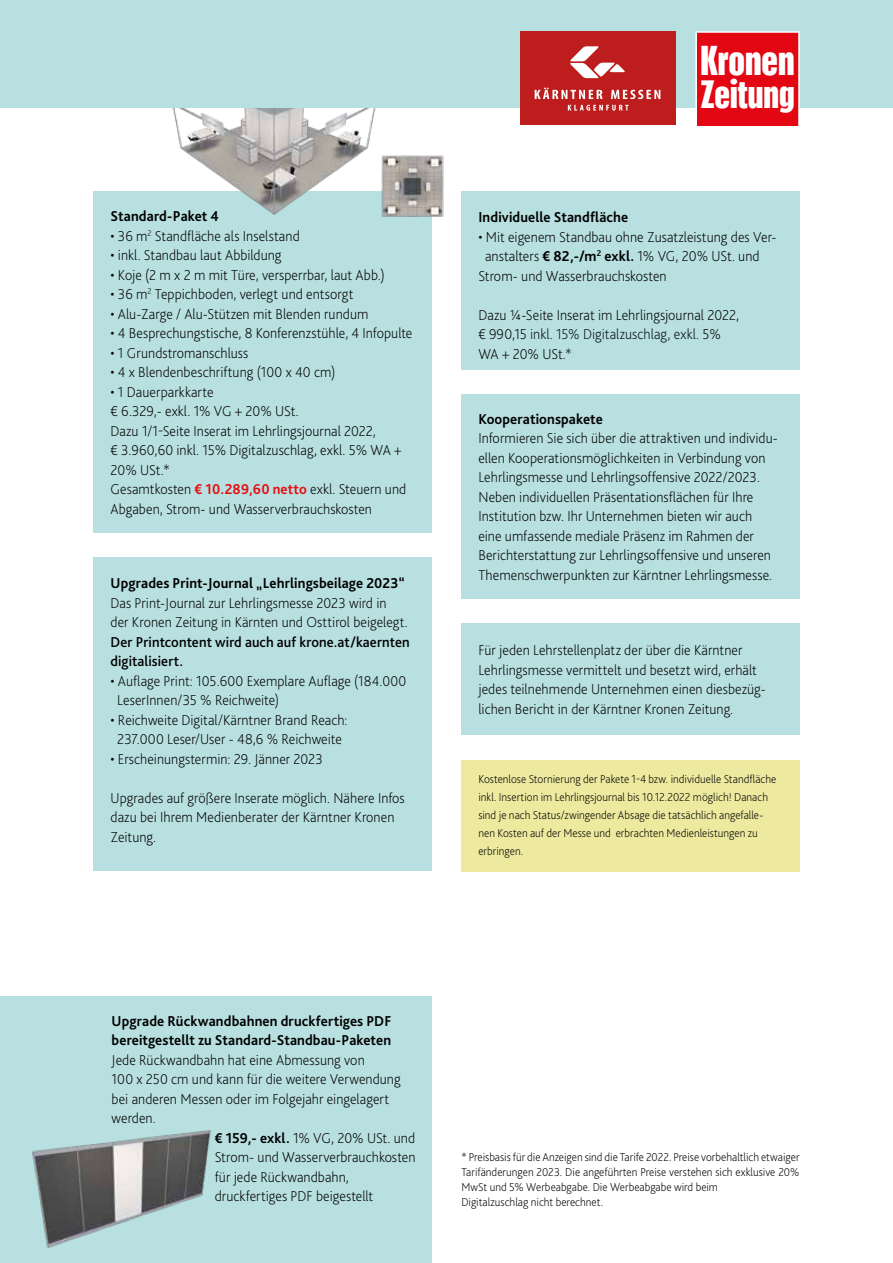
<style>
.page{position:relative;width:893px;height:1263px;background:#fff}
.page>*{position:absolute;margin:0;border:0;box-sizing:border-box;transform-origin:0 0}
.t1{font:700 40.65px "Placard Comp";color:#fff}
.t2{font:700 38.4px "Placard Comp";color:#fff}
.t3{font:200 15px/19.5px "Bliss Pro";letter-spacing:.005em;color:#000;scale:.96 1}
.t4{font:700 15px/19.5px "Bliss Pro";letter-spacing:.01em;color:#000;scale:.96 1}
.t5{font:500 15px/19.5px "Bliss Pro";letter-spacing:.005em;color:#000;scale:.96 1}
.t6{font:200 12px/18px "Bliss Pro";color:#000;scale:.96 1}
.s1{font-weight:700;color:#e30f13}
.s2{font-weight:700}
.s3{color:#040f13}
</style>
<div class="page">
<div style="left:94px;top:191px;width:338px;height:342px;background:#b9e0e1"></div>
<div style="left:94px;top:558px;width:338px;height:313px;background:#b9e0e1"></div>
<div style="left:461px;top:191px;width:338px;height:178px;background:#b9e0e1"></div>
<div style="left:461px;top:394px;width:338px;height:205px;background:#b9e0e1"></div>
<div style="left:0;top:996px;width:432px;height:267px;background:#b9e0e1"></div>
<img style="left:32px;top:1130px;width:179px;height:118px">
<div style="left:461px;top:624px;width:338px;height:111px;background:#b9e0e1"></div>
<div style="left:461px;top:760px;width:338px;height:111px;background:#edea9f"></div>
<img style="left:172px;top:108px;width:272px;height:109px">
<div style="left:0;top:0;width:893px;height:108px;background:#b9e0e1"></div>
<div style="left:697px;top:33px;width:101px;height:93px;background:#e30613"></div>
<div style="left:695px;top:31px;width:105px;height:98px;border:2px solid #fff"></div>
<div style="left:520px;top:31px;width:155px;height:94px;background:#bd1d1d"></div>
<svg style="left:570px;top:46px;width:55px;height:32px"></svg>
<svg style="left:568px;top:105px;width:60px;height:6px"></svg>
<svg style="left:535px;top:88px;width:125px;height:11px"></svg>
<p class="t4" style="left:111px;top:207px;width:115px">Standard-Paket 4</p>
<p class="t3" style="left:111px;top:226px;width:199px">• 36 m<sup>2</sup> Standfläche als Inselstand</p>
<p class="t3" style="left:111px;top:246px;width:180px">• inkl. Standbau laut Abbildung</p>
<p class="t3" style="left:111px;top:265px;width:287px">• Koje (2 m x 2 m mit Türe, versperrbar, laut Abb.)</p>
<p class="t3" style="left:111px;top:285px;width:255px">• 36 m<sup>2</sup> Teppichboden, verlegt und entsorgt</p>
<p class="t3" style="left:111px;top:304px;width:270px">• Alu-Zarge / Alu-Stützen mit Blenden rundum</p>
<p class="t3" style="left:111px;top:324px;width:316px">• 4 Besprechungstische, 8 Konferenzstühle, 4 Infopulte</p>
<p class="t3" style="left:111px;top:343px;width:145px">• 1 Grundstromanschluss</p>
<p class="t3" style="left:111px;top:363px;width:236px">• 4 x Blendenbeschriftung (100 x 40 cm)</p>
<p class="t3" style="left:111px;top:382px;width:310px">• 1 Dauerparkkarte<br>€ 6.329,- exkl. 1% VG + 20% USt.<br>Dazu 1/1-Seite Inserat im Lehrlingsjournal 2022,<br>€ 3.960,60 inkl. 15% Digitalzuschlag, exkl. 5% WA + 20% USt.*<br>Gesamtkosten <span class="s1">€ 10.289,60 netto</span> exkl. Steuern und Abgaben, Strom- und Wasserverbrauchskosten</p>
<p class="t4" style="left:111px;top:573px;width:308px">Upgrades Print-Journal „Lehrlingsbeilage 2023“</p>
<p class="t3" style="left:111px;top:593px;width:311px">Das Print-Journal zur Lehrlingsmesse 2023 wird in der Kronen Zeitung in Kärnten und Osttirol beigelegt.</p>
<p class="t5" style="left:111px;top:632px;width:313px">Der Printcontent wird auch auf krone.at/kaernten digitalisiert.</p>
<p class="t3" style="left:117px;top:671px;width:303px;text-indent:-7px">• Auflage Print: 105.600 Exemplare Auflage (184.000<br>LeserInnen/35 % Reichweite)</p>
<p class="t3" style="left:111px;top:710px;width:248px;text-align:center">• Reichweite Digital/Kärntner Brand Reach:<br>237.000 Leser/User - 48,6 % Reichweite</p>
<p class="t3" style="left:111px;top:749px;width:223px">• Erscheinungstermin: 29. Jänner 2023</p>
<p class="t3" style="left:111px;top:788px;width:308px">Upgrades auf größere Inserate möglich. Nähere Infos dazu bei Ihrem Medienberater der Kärntner Kronen<br>Zeitung.</p>
<h1 class="t1" style="left:700px;top:38px;width:96px">Kronen</h1>
<h2 class="t2" style="left:701px;top:73px;width:96px">Zeitung</h2>
<p class="t4" style="left:478px;top:207px;width:158px">Individuelle Standfläche</p>
<p class="t3" style="left:478px;top:227px;width:312px">• Mit eigenem Standbau ohne Zusatzleistung des Ver-</p>
<p class="t3" style="left:485px;top:246px;width:288px">anstalters <span class="s2">€ 82,-/m</span><sup>2</sup> <span class="s2">exkl.</span> 1% VG, 20% USt. und</p>
<p class="t3" style="left:478px;top:266px;width:198px">Strom- und Wasserbrauchskosten</p>
<p class="t3" style="left:478px;top:305px;width:273px">Dazu ¼-Seite Inserat im Lehrlingsjournal 2022, € 990,15 <span class="s3">inkl. 15% Digitalzuschlag, exkl.</span> 5%<br>WA + 20% USt.<span class="s3">*</span></p>
<p class="t4" style="left:478px;top:409px;width:131px">Kooperationspakete</p>
<p class="t3" style="left:478px;top:428px;width:314px">Informieren Sie sich über die attraktiven und individu&shy;ellen Kooperationsmöglichkeiten in Verbindung von Lehrlingsmesse und Lehrlingsoffensive 2022/2023.<br>Neben individuellen Präsentationsflächen für Ihre Institution bzw. Ihr Unternehmen bieten wir auch eine umfassende mediale Präsenz im Rahmen der Berichterstattung zur Lehrlingsoffensive und unseren Themenschwerpunkten zur Kärntner Lehrlingsmesse.</p>
<p class="t3" style="left:478px;top:641px;width:301px">Für jeden Lehrstellenplatz der über die Kärntner Lehrlingsmesse vermittelt und besetzt wird, erhält jedes teilnehmende Unternehmen einen diesbezüg&shy;lichen Bericht in der Kärntner Kronen Zeitung.</p>
<p class="t6" style="left:478px;top:770px;width:312px">Kostenlose Stornierung der Pakete 1-4 bzw. individuelle Standfläche inkl. Insertion im Lehrlingsjournal bis 10.12.2022 möglich! Danach sind je nach Status/zwingender Absage die tatsächlich angefalle&shy;nen Kosten auf der Messe und erbrachten Medienleistungen zu erbringen.</p>
<p class="t4" style="left:112px;top:1011px;width:293px">Upgrade Rückwandbahnen druckfertiges PDF bereitgestellt zu Standard-Standbau-Paketen</p>
<p class="t3" style="left:112px;top:1050px;width:265px">Jede Rückwandbahn hat eine Abmessung von</p>
<p class="t3" style="left:112px;top:1070px;width:303px">100 x 250 cm und kann für die weitere Verwendung</p>
<p class="t3" style="left:112px;top:1089px;width:291px">bei anderen Messen oder im Folgejahr eingelagert</p>
<p class="t3" style="left:112px;top:1109px;width:48px">werden.</p>
<p class="t3" style="left:215px;top:1128px;width:210px"><span class="s2">€ 159,- exkl.</span> 1% VG, 20% USt. und</p>
<p class="t3" style="left:215px;top:1148px;width:211px">Strom- und Wasserverbrauchkosten</p>
<p class="t3" style="left:215px;top:1167px;width:141px">für jede Rückwandbahn,</p>
<p class="t3" style="left:215px;top:1187px;width:167px">druckfertiges PDF beigestellt</p>
<p class="t6" style="left:461px;top:1149px;width:354px;line-height:15px">* Preisbasis für die Anzeigen sind die Tarife 2022. Preise vorbehaltlich etwaiger Tarifänderungen 2023. Die angeführten Preise verstehen sich exklusive 20% MwSt und 5% Werbeabgabe. Die Werbeabgabe wird beim<br>Digitalzuschlag nicht berechnet.</p>
</div>
